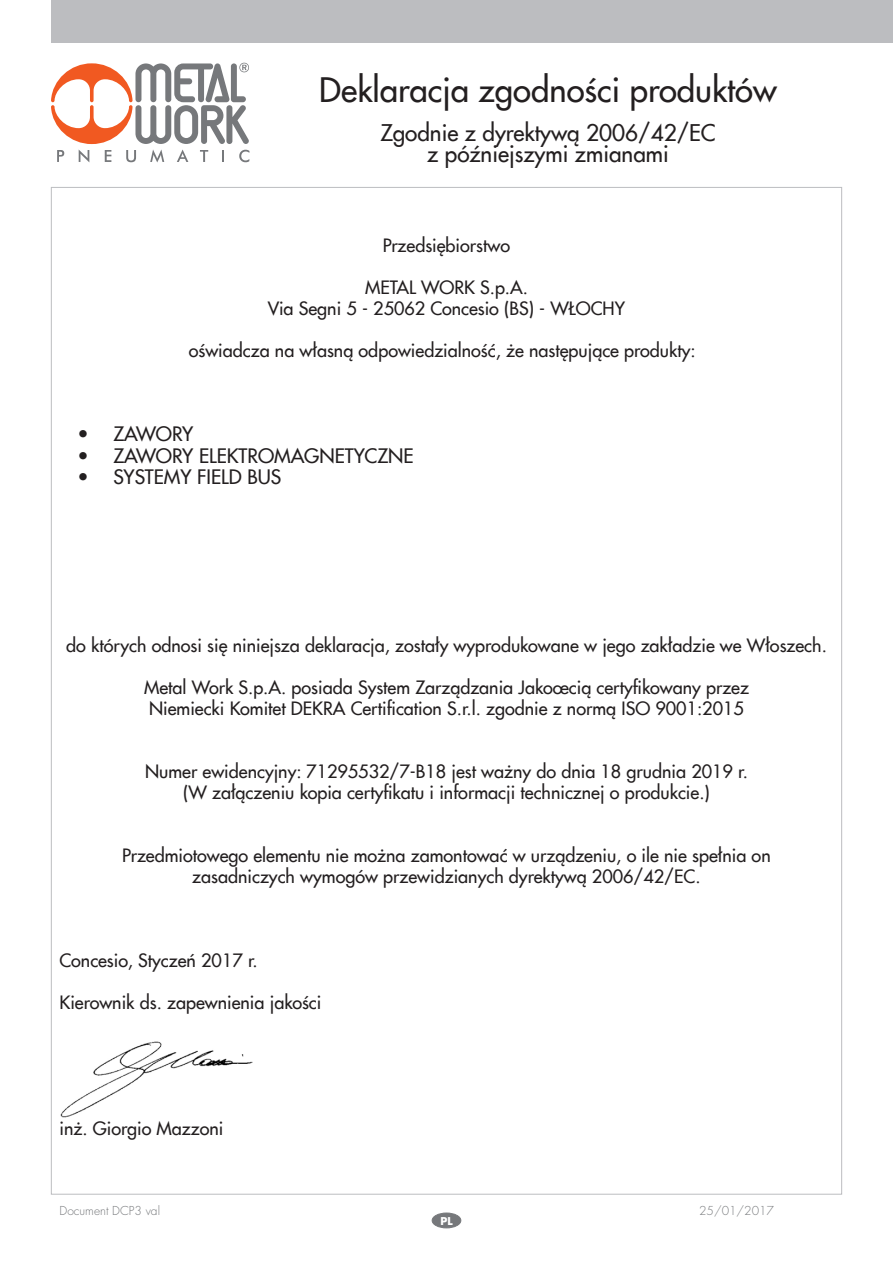
<style>
.page{position:relative;width:893px;height:1263px;background:#fff}
.page>*{position:absolute;margin:0;border:0;box-sizing:border-box;transform-origin:0 0}
.Normalny{font:500 33px "Futura Com";color:#231f20}
.Normalny-2{font:500 22.5px "Futura Com";color:#231f20}
.Normale{font:500 19.5px "Futura Com";color:#231f20}
.Normalny-3{font:500 18px "Futura Com";color:#231f20}
.Normale-2{font:500 18px "Futura Com";color:#231f20}
.t1{font:300 12px "Futura Std";color:#76787b}
.t2{font:700 10.5px "Futura Std";color:#fff}
</style>
<div class="page">
<div style="left:51px;top:0;width:842px;height:43px;background:#bcbdc0"></div>
<svg style="left:51px;top:63px;width:198px;height:99px"></svg>
<div style="left:432px;top:1213px;width:29px;height:15px;background:#76787b;border-radius:50%"></div>
<div style="left:432px;top:1213px;width:29px;height:15px;border:1px solid #76787b;border-radius:50%"></div>
<img style="left:60px;top:1041px;width:193px;height:77px">
<p class="Normalny" style="left:319px;top:66px;width:459px">Deklaracja zgodności produktów</p>
<p class="Normalny-2" style="left:380px;top:116px;width:337px">Zgodnie z dyrektywą 2006/42/EC</p>
<p class="Normalny-2" style="left:427px;top:137px;width:243px">z późniejszymi zmianami</p>
<p class="Normalny-3" style="left:383px;top:232px;width:129px">Przedsiębiorstwo</p>
<p class="Normale-2" style="left:365px;top:274px;width:164px">METAL WORK S.p.A.</p>
<p class="Normale-2" style="left:268px;top:295px;width:359px">Via Segni 5 - 25062 Concesio (BS) - WŁOCHY</p>
<p class="Normalny-3" style="left:189px;top:337px;width:508px">oświadcza na własną odpowiedzialność, że następujące produkty:</p>
<p class="Normale" style="left:78px;top:420px;width:117px">• ZAWORY</p>
<p class="Normale" style="left:78px;top:441px;width:338px">• ZAWORY ELEKTROMAGNETYCZNE</p>
<p class="Normale" style="left:78px;top:462px;width:205px">• SYSTEMY FIELD BUS</p>
<p class="Normalny-3" style="left:66px;top:631px;width:762px">do których odnosi się niniejsza deklaracja, zostały wyprodukowane w jego zakładzie we Włoszech.</p>
<p class="Normalny-3" style="left:144px;top:673px;width:606px">Metal Work S.p.A. posiada System Zarządzania Jakoœcią certyfikowany przez</p>
<p class="Normalny-3" style="left:149px;top:694px;width:596px">Niemiecki Komitet DEKRA Certification S.r.l. zgodnie z normą ISO 9001:2015</p>
<p class="Normalny-3" style="left:145px;top:757px;width:604px">Numer ewidencyjny: 71295532/7-B18 jest ważny do dnia 18 grudnia 2019 r.</p>
<p class="Normalny-3" style="left:183px;top:778px;width:528px">(W załączeniu kopia certyfikatu i informacji technicznej o produkcie.)</p>
<p class="Normalny-3" style="left:122px;top:841px;width:650px">Przedmiotowego elementu nie można zamontować w urządzeniu, o ile nie spełnia on</p>
<p class="Normalny-3" style="left:192px;top:862px;width:510px">zasadniczych wymogów przewidzianych dyrektywą 2006/42/EC.</p>
<p class="Normalny-3" style="left:60px;top:946px;width:200px">Concesio, Styczeń 2017 r.</p>
<p class="Normalny-3" style="left:60px;top:988px;width:263px">Kierownik ds. zapewnienia jakości</p>
<p class="Normale-2" style="left:60px;top:1114px;width:165px">inż. Giorgio Mazzoni</p>
<p class="t1" style="left:60px;top:1203px;width:102px">Document DCP3 val</p>
<p class="t1" style="left:699px;top:1203px;width:76px">25/01/2017</p>
<p class="t2" style="left:440px;top:1214px;width:14px">PL</p>
</div>
